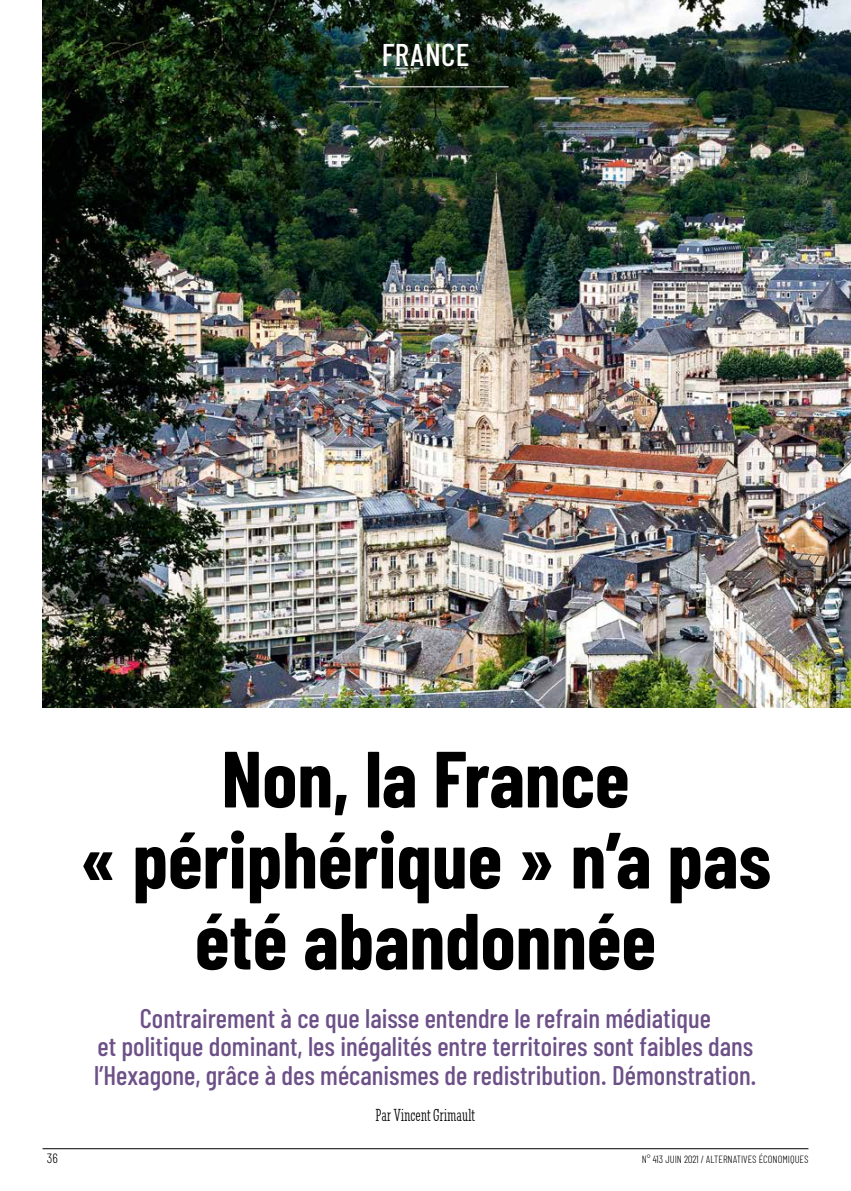
<style>
.page{position:relative;width:851px;height:1191px;background:#fff}
.page>*{position:absolute;margin:0;border:0;box-sizing:border-box;transform-origin:0 0}
.t1{font:700 79.5px/81px "Barlow Condensed";color:#000;text-align:center}
.t2{font:500 31.5px "Barlow Condensed";letter-spacing:.01em;color:#fff}
.t3{font:500 27px/28.5px "Barlow Condensed";color:#6c5087;text-align:center}
.t4{font:300 condensed 16.5px "Rockwell Nova";letter-spacing:.005em;color:#000}
.t5{font:300 13.5px "Barlow Condensed";color:#000}
.t6{font:300 10.5px "Barlow Condensed";color:#000}
</style>
<div class="page">
<img style="left:43px;top:0;width:807px;height:708px">
<hr style="left:342px;top:86px;width:166px;height:1px;background:#fff">
<hr style="left:43px;top:1148px;width:765px;height:1px;background:#000">
<p class="t2" style="left:381px;top:35px;width:89px">France</p>
<h1 class="t1" style="left:80px;top:736px;width:692px">Non, la France<br>« périphérique » n’a pas été abandonnée</h1>
<p class="t3" style="left:94px;top:1003px;width:663px">Contrairement à ce que laisse entendre le refrain médiatique<br>et politique dominant, les inégalités entre territoires sont faibles dans l’Hexagone, grâce à des mécanismes de redistribution. Démonstration.</p>
<p class="t4" style="left:376px;top:1105px;width:101px">Par Vincent Grimault</p>
<p class="t5" style="left:47px;top:1149px;width:13px">36</p>
<p class="t6" style="left:641px;top:1152px;width:168px">N° 413 JUIN 2021 / ALTERNATIVES ÉCONOMIQUES</p>
</div>
